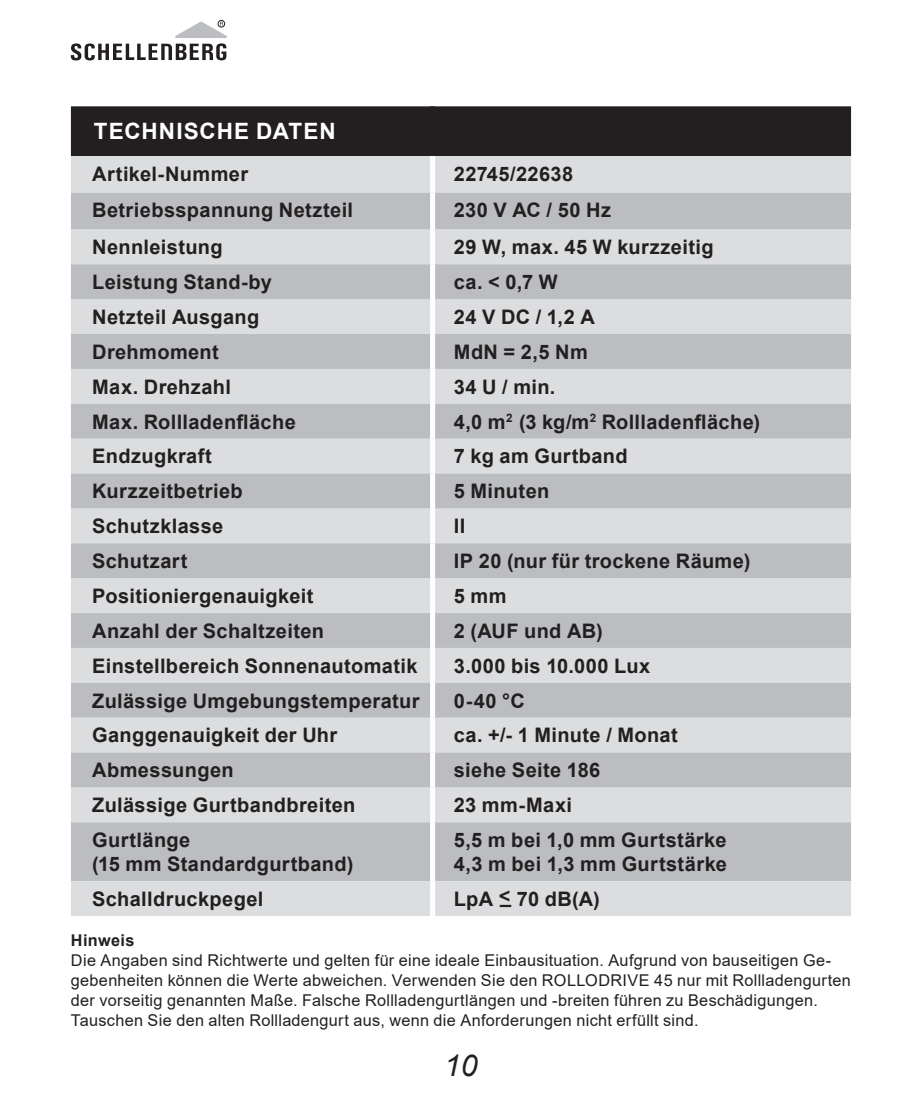
<style>
.page{position:relative;width:922px;height:1099px;background:#fff}
.page>*{position:absolute;margin:0;border:0;box-sizing:border-box;transform-origin:0 0}
.t1{font:italic 30px "Arial";color:#231f20}
.t2{font:700 22.5px "Arial";letter-spacing:.045em;color:#fff}
.Tabellenbody{font:700 20px "Arial";letter-spacing:.02em;color:#231f20}
._02_Text{font:16.25px/20px "Arial";letter-spacing:.02em;color:#231f20}
._02_Text-2{font:700 16.25px "Arial";letter-spacing:.02em;color:#231f20}
</style>
<div class="page">
<div style="left:218px;top:20px;width:7px;height:7px;border:1px solid #231f20;border-radius:50%"></div>
<svg style="left:71px;top:22px;width:156px;height:38px"></svg>
<div style="left:71px;top:106px;width:779px;height:50px;background:#231f20"></div>
<div style="left:71px;top:156px;width:779px;height:666px;background:#dcdddf"></div>
<div style="left:71px;top:193px;width:779px;height:36px;background:#bcbdc0"></div>
<div style="left:71px;top:264px;width:779px;height:35px;background:#bcbdc0"></div>
<div style="left:71px;top:334px;width:779px;height:35px;background:#bcbdc0"></div>
<div style="left:71px;top:404px;width:779px;height:34px;background:#bcbdc0"></div>
<div style="left:71px;top:473px;width:779px;height:35px;background:#bcbdc0"></div>
<div style="left:71px;top:543px;width:779px;height:35px;background:#bcbdc0"></div>
<div style="left:71px;top:613px;width:779px;height:35px;background:#bcbdc0"></div>
<div style="left:71px;top:682px;width:779px;height:35px;background:#bcbdc0"></div>
<div style="left:71px;top:752px;width:779px;height:35px;background:#bcbdc0"></div>
<div style="left:71px;top:822px;width:779px;height:59px;background:#bcbdc0"></div>
<div style="left:71px;top:881px;width:779px;height:35px;background:#dcdddf"></div>
<div style="left:430px;top:106px;width:5px;height:50px;background:#231f20"></div>
<div style="left:430px;top:156px;width:5px;height:37px;background:#fff"></div>
<div style="left:430px;top:193px;width:5px;height:36px;background:#fff"></div>
<div style="left:430px;top:229px;width:5px;height:35px;background:#fff"></div>
<div style="left:430px;top:264px;width:5px;height:35px;background:#fff"></div>
<div style="left:430px;top:299px;width:5px;height:35px;background:#fff"></div>
<div style="left:430px;top:334px;width:5px;height:35px;background:#fff"></div>
<div style="left:430px;top:369px;width:5px;height:35px;background:#fff"></div>
<div style="left:430px;top:404px;width:5px;height:34px;background:#fff"></div>
<div style="left:430px;top:438px;width:5px;height:35px;background:#fff"></div>
<div style="left:430px;top:473px;width:5px;height:35px;background:#fff"></div>
<div style="left:430px;top:508px;width:5px;height:35px;background:#fff"></div>
<div style="left:430px;top:543px;width:5px;height:35px;background:#fff"></div>
<div style="left:430px;top:578px;width:5px;height:35px;background:#fff"></div>
<div style="left:430px;top:613px;width:5px;height:35px;background:#fff"></div>
<div style="left:430px;top:648px;width:5px;height:34px;background:#fff"></div>
<div style="left:430px;top:682px;width:5px;height:35px;background:#fff"></div>
<div style="left:430px;top:717px;width:5px;height:35px;background:#fff"></div>
<div style="left:430px;top:752px;width:5px;height:35px;background:#fff"></div>
<div style="left:430px;top:787px;width:5px;height:35px;background:#fff"></div>
<div style="left:430px;top:822px;width:5px;height:59px;background:#fff"></div>
<div style="left:430px;top:881px;width:5px;height:35px;background:#fff"></div>
<p class="t2" style="left:94px;top:116px;width:243px">TECHNISCHE DATEN</p>
<p class="Tabellenbody" style="left:92px;top:159px;width:157px">Artikel-Nummer</p>
<p class="Tabellenbody" style="left:454px;top:159px;width:121px">22745/22638</p>
<p class="Tabellenbody" style="left:92px;top:196px;width:262px">Betriebsspannung Netzteil</p>
<p class="Tabellenbody" style="left:454px;top:196px;width:159px">230 V AC / 50 Hz</p>
<p class="Tabellenbody" style="left:92px;top:233px;width:132px">Nennleistung</p>
<p class="Tabellenbody" style="left:454px;top:233px;width:261px">29 W, max. 45 W kurzzeitig</p>
<p class="Tabellenbody" style="left:92px;top:268px;width:181px">Leistung Stand-by</p>
<p class="Tabellenbody" style="left:454px;top:268px;width:105px">ca. &lt; 0,7 W</p>
<p class="Tabellenbody" style="left:92px;top:303px;width:169px">Netzteil Ausgang</p>
<p class="Tabellenbody" style="left:454px;top:303px;width:142px">24 V DC / 1,2 A</p>
<p class="Tabellenbody" style="left:92px;top:337px;width:128px">Drehmoment</p>
<p class="Tabellenbody" style="left:454px;top:337px;width:135px">MdN = 2,5 Nm</p>
<p class="Tabellenbody" style="left:92px;top:372px;width:140px">Max. Drehzahl</p>
<p class="Tabellenbody" style="left:454px;top:372px;width:103px">34 U / min.</p>
<p class="Tabellenbody" style="left:92px;top:407px;width:205px">Max. Rollladenfläche</p>
<p class="Tabellenbody" style="left:454px;top:407px;width:307px">4,0 m<sup>2</sup> (3 kg/m<sup>2</sup> Rollladenfläche)</p>
<p class="Tabellenbody" style="left:92px;top:442px;width:121px">Endzugkraft</p>
<p class="Tabellenbody" style="left:454px;top:442px;width:175px">7 kg am Gurtband</p>
<p class="Tabellenbody" style="left:92px;top:477px;width:152px">Kurzzeitbetrieb</p>
<p class="Tabellenbody" style="left:454px;top:477px;width:97px">5 Minuten</p>
<p class="Tabellenbody" style="left:92px;top:512px;width:133px">Schutzklasse</p>
<p class="Tabellenbody" style="left:454px;top:512px;width:13px">II</p>
<p class="Tabellenbody" style="left:92px;top:547px;width:97px">Schutzart</p>
<p class="Tabellenbody" style="left:454px;top:547px;width:298px">IP 20 (nur für trockene Räume)</p>
<p class="Tabellenbody" style="left:92px;top:581px;width:223px">Positioniergenauigkeit</p>
<p class="Tabellenbody" style="left:454px;top:581px;width:54px">5 mm</p>
<p class="Tabellenbody" style="left:92px;top:616px;width:233px">Anzahl der Schaltzeiten</p>
<p class="Tabellenbody" style="left:454px;top:616px;width:150px">2 (AUF und AB)</p>
<p class="Tabellenbody" style="left:92px;top:651px;width:327px">Einstellbereich Sonnenautomatik</p>
<p class="Tabellenbody" style="left:454px;top:651px;width:198px">3.000 bis 10.000 Lux</p>
<p class="Tabellenbody" style="left:92px;top:686px;width:329px">Zulässige Umgebungstemperatur</p>
<p class="Tabellenbody" style="left:454px;top:686px;width:72px">0-40 °C</p>
<p class="Tabellenbody" style="left:92px;top:721px;width:246px">Ganggenauigkeit der Uhr</p>
<p class="Tabellenbody" style="left:454px;top:721px;width:225px">ca. +/- 1 Minute / Monat</p>
<p class="Tabellenbody" style="left:92px;top:756px;width:143px">Abmessungen</p>
<p class="Tabellenbody" style="left:454px;top:756px;width:148px">siehe Seite 186</p>
<p class="Tabellenbody" style="left:92px;top:791px;width:265px">Zulässige Gurtbandbreiten</p>
<p class="Tabellenbody" style="left:454px;top:791px;width:120px">23 mm-Maxi</p>
<p class="Tabellenbody" style="left:92px;top:825px;width:100px">Gurtlänge</p>
<p class="Tabellenbody" style="left:92px;top:849px;width:263px">(15 mm Standardgurtband)</p>
<p class="Tabellenbody" style="left:454px;top:825px;width:274px">5,5 m bei 1,0 mm Gurtstärke</p>
<p class="Tabellenbody" style="left:454px;top:849px;width:274px">4,3 m bei 1,3 mm Gurtstärke</p>
<p class="Tabellenbody" style="left:92px;top:884px;width:173px">Schalldruckpegel</p>
<p class="Tabellenbody" style="left:454px;top:884px;width:147px">LpA &lt;_ 70 dB(A)</p>
<p class="_02_Text-2" style="left:71px;top:928px;width:65px">Hinweis</p>
<p class="_02_Text" style="left:71px;top:950px;width:781px">Die Angaben sind Richtwerte und gelten für eine ideale Einbausituation. Aufgrund von bauseitigen Ge&shy;gebenheiten können die Werte abweichen. Verwenden Sie den ROLLODRIVE 45 nur mit Rollladengurten der vorseitig genannten Maße. Falsche Rollladengurtlängen und -breiten führen zu Beschädigungen.<br>Tauschen Sie den alten Rollladengurt aus, wenn die Anforderungen nicht erfüllt sind.</p>
<h1 class="t1" style="left:444px;top:1045px;width:35px">10</h1>
</div>
